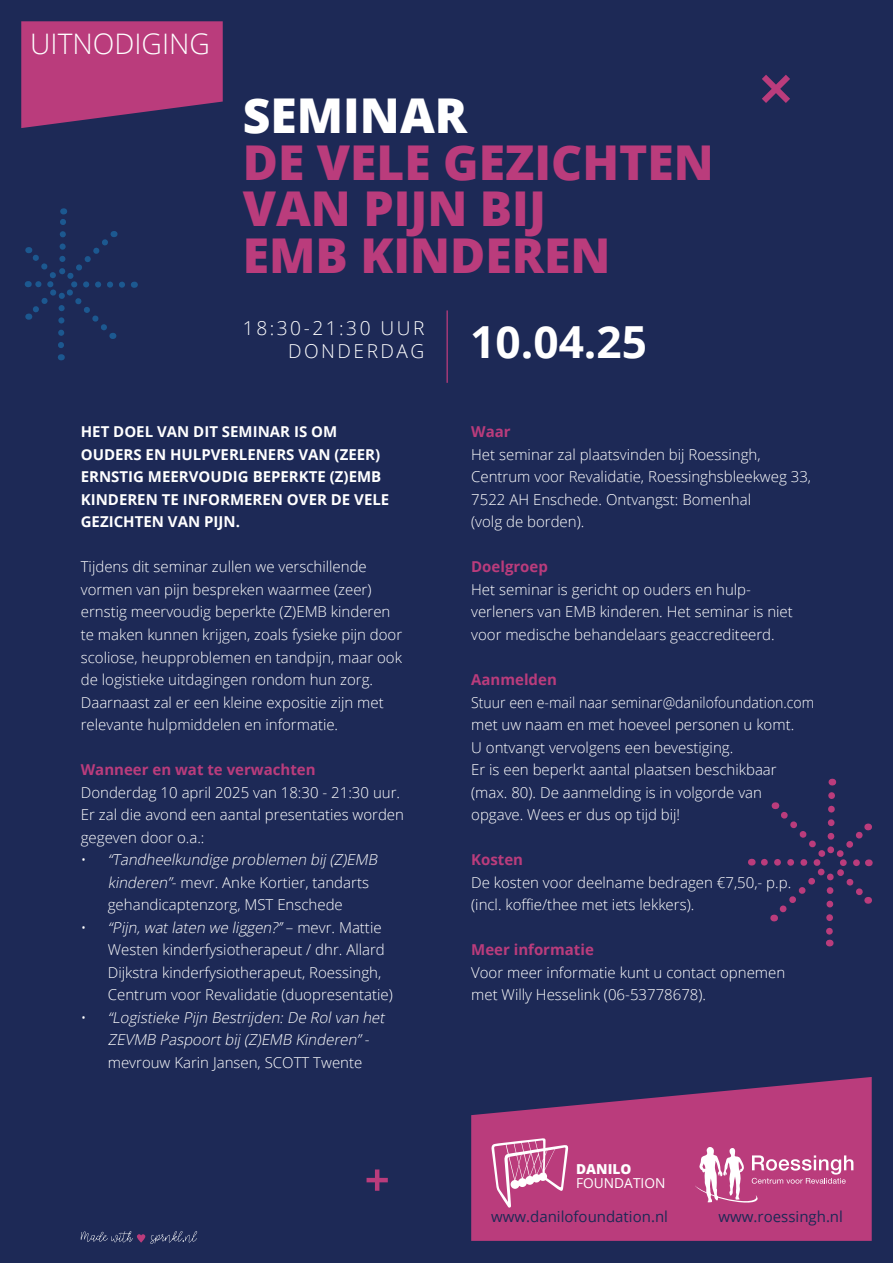
<style>
.page{position:relative;width:893px;height:1263px;background:#1d2956}
.page>*{position:absolute;margin:0;border:0;box-sizing:border-box;transform-origin:0 0}
.t1{font:800 48px/46.5px "Open Sans";color:#ba3c7c}
.t2{font:800 48px "Open Sans";color:#fff}
.t3{font:700 44.25px "Open Sans";color:#fff}
.t4{font:300 28.2px "Open Sans";color:#fff}
.t5{font:300 19.2px/23px "Open Sans";letter-spacing:.13em;color:#fff;text-align:right}
.t6{font:300 15px/22.5px "Open Sans";color:#fff}
.t7{font:300 15px/22.5px "Open Sans";color:#fff;scale:.94 1}
.t8{font:700 15px/22.5px "Open Sans";color:#fff}
.t9{font:italic 300 15px/22.5px "Open Sans";color:#fff;text-align:center}
.t10{font:700 15px "Open Sans";color:#ba3c7c}
.t11{font:15px "Open Sans";color:#1d2956}
.t12{font:13.8px "Open Sans";color:#fff}
.t13{font:800 13.8px "Open Sans";color:#fff}
.s1{font-style:italic}
.s2{font-style:normal}
</style>
<div class="page">
<hr style="left:447px;top:310px;width:1px;height:73px;background:#ba3c7c">
<svg style="left:21px;top:21px;width:202px;height:107px;background:#a53977"></svg>
<svg style="left:471px;top:1077px;width:401px;height:164px;background:#a23976"></svg>
<svg style="left:751px;top:779px;width:122px;height:167px"></svg>
<div style="left:826px;top:857px;width:10px;height:11px;background:#1d2956;border-radius:50%"></div>
<svg style="left:24px;top:208px;width:101px;height:152px"></svg>
<div style="left:57px;top:279px;width:9px;height:10px;background:#1d2956;border-radius:50%"></div>
<hr style="left:375px;top:1169px;width:4px;height:22px;background:#ba3c7c">
<hr style="left:367px;top:1178px;width:21px;height:4px;background:#ba3c7c">
<svg style="left:762px;top:74px;width:28px;height:29px"></svg>
<svg style="left:695px;top:1147px;width:158px;height:55px;background:#c86497"></svg>
<svg style="left:81px;top:1231px;width:117px;height:13px"></svg>
<svg style="left:491px;top:1138px;width:77px;height:70px;background:#c96899"></svg>
<h3 class="t4" style="left:30px;top:25px;width:181px">UITNODIGING</h3>
<h1 class="t2" style="left:243px;top:79px;width:226px">SEMINAR</h1>
<h1 class="t1" style="left:243px;top:137px;width:473px">DE VELE GEZICHTEN<br>VAN PIJN BIJ<br>EMB KINDEREN</h1>
<p class="t5" style="left:243px;top:316px;width:183px">18:30-21:30 UUR<br>DONDERDAG</p>
<h2 class="t3" style="left:470px;top:311px;width:178px">10.04.25</h2>
<p class="t8" style="left:81px;top:420px;width:310px">HET DOEL VAN DIT SEMINAR IS OM<br>OUDERS EN HULPVERLENERS VAN (ZEER)<br>ERNSTIG MEERVOUDIG BEPERKTE (Z)EMB<br>KINDEREN TE INFORMEREN OVER DE VELE<br>GEZICHTEN VAN PIJN.</p>
<p class="t6" style="left:81px;top:555px;width:323px">Tijdens dit seminar zullen we verschillende vormen van pijn bespreken waarmee (zeer) ernstig meervoudig beperkte (Z)EMB kinderen te maken kunnen krijgen, zoals fysieke pijn door scoliose, heupproblemen en tandpijn, maar ook de logistieke uitdagingen rondom hun zorg.<br>Daarnaast zal er een kleine expositie zijn met relevante hulpmiddelen en informatie.</p>
<p class="t10" style="left:81px;top:759px;width:236px">Wanneer en wat te verwachten</p>
<p class="t6" style="left:81px;top:780px;width:325px">Donderdag 10 april 2025 van 18:30 - 21:30 uur.<br>Er zal die avond een aantal presentaties worden gegeven door o.a.:</p>
<p class="t6" style="left:108px;top:848px;width:274px;text-indent:-27px">• <span class="s1">“Tandheelkundige problemen bij (Z)EMB kinderen”</span>- mevr. Anke Kortier, tandarts gehandicaptenzorg, MST Enschede</p>
<p class="t6" style="left:108px;top:915px;width:287px;text-indent:-27px">• <span class="s1">“Pij n,watlaten we liggen?’’</span>– m e v r . M a tt i e Westen kinderfysiotherapeut / dhr. Allard Dijkstra kinderfysiotherapeut, Roessingh, Centrum voor Revalidatie (duopresentatie)</p>
<p class="t9" style="left:81px;top:1005px;width:309px"><span class="s2">•</span> “Logistieke Pij n Bestrijden:De Rolvan het<br>ZEVMB Paspoortbij (Z)EMB Kinderen”<span class="s2">- mevrouw Karin Jansen, SCOTT Twente</span></p>
<p class="t10" style="left:471px;top:421px;width:41px">Waar</p>
<p class="t6" style="left:471px;top:443px;width:341px">Het seminar zal plaatsvinden bij Roessingh, Centrum voor Revalidatie, Roessinghsbleekweg 33, 7522 AH Enschede. Ontvangst: Bomenhal<br>(volg de borden).</p>
<p class="t10" style="left:471px;top:556px;width:78px">Doelgroep</p>
<p class="t6" style="left:471px;top:578px;width:323px">Het seminar is gericht op ouders en hulp&shy;verleners van EMB kinderen. Het seminar is niet voor medische behandelaars geaccrediteerd.</p>
<p class="t10" style="left:471px;top:669px;width:87px">Aanmelden</p>
<p class="t7" style="left:471px;top:690px;width:367px">Stuur een e-mail naar seminar@danilofoundation.com met uw naam en met hoeveel personen u komt.<br>U ontvangt vervolgens een bevestiging.<br>Er is een beperkt aantal plaatsen beschikbaar (max. 80). De aanmelding is in volgorde van opgave. Wees er dus op tijd bij!</p>
<p class="t10" style="left:471px;top:849px;width:53px">Kosten</p>
<p class="t6" style="left:471px;top:870px;width:322px">De kosten voor deelname bedragen €7,50,- p.p. (incl. koffie/thee met iets lekkers).</p>
<p class="t10" style="left:471px;top:939px;width:124px">Meer informatie</p>
<p class="t6" style="left:471px;top:960px;width:316px">Voor meer informatie kunt u contact opnemen met Willy Hesselink (06-53778678).</p>
<p class="t13" style="left:576px;top:1158px;width:57px">DANILO</p>
<p class="t12" style="left:576px;top:1173px;width:91px">FOUNDATION</p>
<p class="t11" style="left:491px;top:1207px;width:178px">www.danilofoundation.nl</p>
<p class="t11" style="left:719px;top:1207px;width:126px">www.roessingh.nl</p>
</div>
